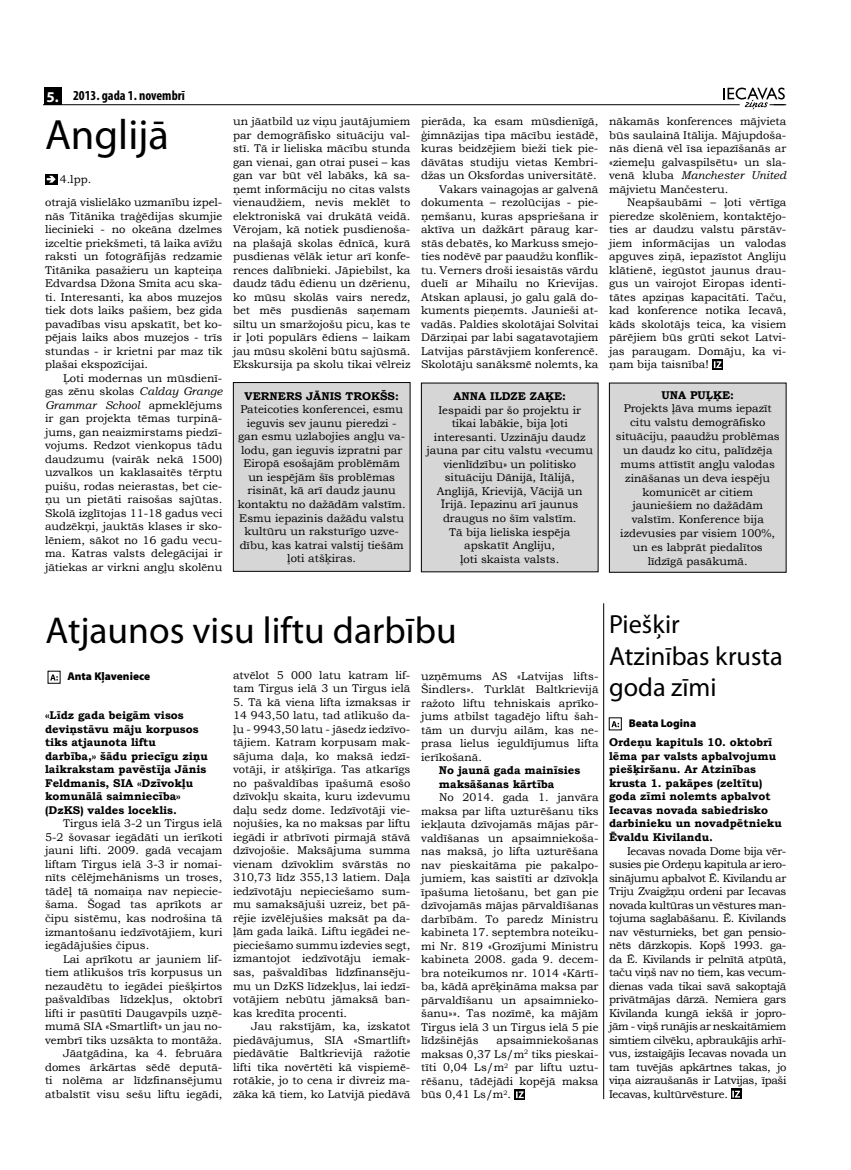
<style>
.page{position:relative;width:851px;height:1170px;background:#fff}
.page>*{position:absolute;margin:0;border:0;box-sizing:border-box;transform-origin:0 0}
.t1{font:42.5px "Myriad Pro";color:#000}
.t2{font:37.5px "Myriad Pro";color:#000}
.t3{font:26.25px/31.5px "Myriad Pro";color:#000}
.t4{font:700 condensed 13.75px "Myriad Pro";color:#000}
.t5{font:11.25px/13.5px "Bookman Old Style";color:#000;text-align:justify}
.t6{font:700 11.25px/13.5px "Bookman Old Style";color:#000}
.t7{font:900 11.25px "Myriad Pro";color:#000}
.s1{font-stretch:normal;font-size:15px;color:#fff}
.s2{font-style:italic}
</style>
<div class="page">
<hr style="left:44px;top:104px;width:695px;height:1px;background:#000">
<div style="left:44px;top:87px;width:17px;height:18px;background:#000"></div>
<svg style="left:723px;top:88px;width:63px;height:22px"></svg>
<div style="left:730px;top:1088px;width:11px;height:10px;background:#000"></div>
<svg style="left:732px;top:1090px;width:8px;height:7px"></svg>
<svg style="left:514px;top:1089px;width:11px;height:10px"></svg>
<svg style="left:516px;top:1091px;width:7px;height:6px"></svg>
<svg style="left:45px;top:174px;width:12px;height:10px"></svg>
<svg style="left:47px;top:176px;width:9px;height:7px"></svg>
<svg style="left:712px;top:359px;width:11px;height:10px"></svg>
<svg style="left:713px;top:361px;width:8px;height:7px"></svg>
<svg style="left:611px;top:721px;width:8px;height:6px"></svg>
<svg style="left:50px;top:674px;width:8px;height:6px"></svg>
<hr style="left:603px;top:603px;width:1px;height:495px;background:#000">
<div style="left:233px;top:382px;width:177px;height:189px;background:#d6d6d6"></div>
<div style="left:233px;top:382px;width:177px;height:189px;border:1px solid #000"></div>
<div style="left:421px;top:383px;width:177px;height:188px;background:#d6d6d6"></div>
<div style="left:609px;top:383px;width:177px;height:189px;background:#d6d6d6"></div>
<p class="t4" style="left:55px;top:87px;width:132px"><span class="s1">.</span> 2013. gada 1. novembrī</p>
<h1 class="t1" style="left:45px;top:108px;width:126px">Anglijā</h1>
<p class="t5" style="left:60px;top:173px;width:33px">4.lpp.</p>
<p class="t5" style="left:45px;top:195px;width:179px">otrajā vislielāko uzmanību izpel&shy;nās Titānika traģēdijas skumjie liecinieki - no okeāna dzelmes izceltie priekšmeti, tā laika avīžu raksti un fotogrāfijās redzamie Titānika pasažieru un kapteiņa Edvardsa Džona Smita acu ska&shy;ti. Interesanti, ka abos muzejos tiek dots laiks pašiem, bez gida pavadības visu apskatīt, bet ko&shy;pējais laiks abos muzejos - trīs stundas - ir krietni par maz tik plašai ekspozīcijai.</p>
<p class="t5" style="left:45px;top:371px;width:179px;text-indent:18px">Ļoti modernas un mūsdienī&shy;gas zēnu skolas <span class="s2">Calday Grange Grammar School</span> apmeklējums ir gan projekta tēmas turpinā&shy;jums, gan neaizmirstams piedzī&shy;vojums. Redzot vienkopus tādu daudzumu (vairāk nekā 1500) uzvalkos un kaklasaitēs tērptu puišu, rodas neierastas, bet cie&shy;ņu un pietāti raisošas sajūtas.<br>Skolā izglītojas 11-18 gadus veci audzēkņi, jauktās klases ir sko&shy;lēniem, sākot no 16 gadu vecu&shy;ma. Katras valsts delegācijai ir jātiekas ar virkni angļu skolēnu</p>
<p class="t5" style="left:233px;top:114px;width:179px">un jāatbild uz viņu jautājumiem par demogrāfisko situāciju val&shy;stī. Tā ir lieliska mācību stunda gan vienai, gan otrai pusei – kas gan var būt vēl labāks, kā sa&shy;ņemt informāciju no citas valsts vienaudžiem, nevis meklēt to elektroniskā vai drukātā veidā.<br>Vērojam, kā notiek pusdienoša&shy;na plašajā skolas ēdnīcā, kurā pusdienas vēlāk ietur arī konfe&shy;rences dalībnieki. Jāpiebilst, ka daudz tādu ēdienu un dzērienu, ko mūsu skolās vairs neredz, bet mēs pusdienās saņemam siltu un smaržojošu picu, kas te ir ļoti populārs ēdiens – laikam jau mūsu skolēni būtu sajūsmā.<br>Ekskursija pa skolu tikai vēlreiz</p>
<p class="t5" style="left:421px;top:114px;width:179px;text-align:right">pierāda, ka esam mūsdienīgā, ģimnāzijas tipa mācību iestādē, kuras beidzējiem bieži tiek pie&shy;dāvātas studiju vietas Kembri&shy;džas un Oksfordas universitātē.<br>Vakars vainagojas ar galvenā dokumenta – rezolūcijas - pie&shy;ņemšanu, kuras apspriešana ir aktīva un dažkārt pāraug kar&shy;stās debatēs, ko Markuss smejo&shy;ties nodēvē par paaudžu konflik&shy;tu. Verners droši iesaistās vārdu duelī ar Mihailu no Krievijas.<br>Atskan aplausi, jo galu galā do&shy;kuments pieņemts. Jaunieši at&shy;vadās. Paldies skolotājai Solvitai<br>Dārziņai par labi sagatavotajiem<br>Latvijas pārstāvjiem konferencē.<br>Skolotāju sanāksmē nolemts, ka</p>
<p class="t6" style="left:244px;top:389px;width:85px">Verners Jānis</p>
<p class="t6" style="left:345px;top:389px;width:55px">Trokšs:</p>
<p class="t5" style="left:238px;top:403px;width:169px;text-align:center">Pateicoties konferencei, esmu ieguvis sev jaunu pieredzi - gan esmu uzlabojies angļu va&shy;lodu, gan ieguvis izpratni par<br>Eiropā esošajām problēmām un iespējām šīs problēmas risināt, kā arī daudz jaunu kontaktu no dažādām valstīm.<br>Esmu iepazinis dažādu valstu kultūru un raksturīgo uzve&shy;dību, kas katrai valstij tiešām ļoti atšķiras.</p>
<p class="t6" style="left:453px;top:389px;width:18px">Anna</p>
<p class="t6" style="left:490px;top:389px;width:14px">Ildze</p>
<p class="t6" style="left:529px;top:389px;width:38px">Zaķe:</p>
<p class="t5" style="left:426px;top:403px;width:168px;text-align:center">Iespaidi par šo projektu ir tikai labākie, bija ļoti interesanti. Uzzināju daudz jauna par citu valstu «vecumu vienlīdzību» un politisko situāciju Dānijā, Itālijā,<br>Anglijā, Krievijā, Vācijā un<br>Īrijā. Iepazinu arī jaunus draugus no šīm valstīm.<br>Tā bija lieliska iespēja apskatīt Angliju,<br>ļoti skaista valsts.</p>
<p class="t5" style="left:609px;top:114px;width:179px">nākamās konferences mājvieta būs saulainā Itālija. Mājupdoša&shy;nās dienā vēl īsa iepazīšanās ar «ziemeļu galvaspilsētu» un sla&shy;venā kluba <span class="s2">Manchester United </span>mājvietu Mančesteru.</p>
<p class="t5" style="left:609px;top:195px;width:179px;text-indent:18px">Neapšaubāmi – ļoti vērtīga pieredze skolēniem, kontaktējo&shy;ties ar daudzu valstu pārstāv&shy;jiem informācijas un valodas apguves ziņā, iepazīstot Angliju klātienē, iegūstot jaunus drau&shy;gus un vairojot Eiropas identi&shy;tātes apziņas kapacitāti. Taču, kad konference notika Iecavā, kāds skolotājs teica, ka visiem pārējiem būs grūti sekot Latvi&shy;jas paraugam. Domāju, ka vi&shy;ņam bija taisnība!</p>
<p class="t6" style="left:661px;top:388px;width:74px">Una Puļķe:</p>
<p class="t5" style="left:615px;top:401px;width:165px;line-height:13.9px;text-align:center">Projekts ļāva mums iepazīt citu valstu demogrāfisko situāciju, paaudžu problēmas un daudz ko citu, palīdzēja mums attīstīt angļu valodas zināšanas un deva iespēju komunicēt ar citiem jauniešiem no dažādām valstīm. Konference bija izdevusies par visiem 100%, un es labprāt piedalītos līdzīgā pasākumā.</p>
<h2 class="t2" style="left:45px;top:607px;width:413px">Atjaunos visu liftu darbību</h2>
<p class="t7" style="left:67px;top:668px;width:84px">Anta Kļaveniece</p>
<p class="t6" style="left:45px;top:708px;width:164px">«Līdz gada beigām visos deviņstāvu māju korpusos tiks atjaunota liftu darbība,» šādu priecīgu ziņu laikrakstam pavēstīja Jānis<br>Feldmanis, SIA «Dzīvokļu komunālā saimniecība» (DzKS) valdes loceklis.</p>
<p class="t5" style="left:45px;top:816px;width:179px;text-indent:18px">Tirgus ielā 3-2 un Tirgus ielā 5-2 šovasar iegādāti un ierīkoti jauni lifti. 2009. gadā vecajam liftam Tirgus ielā 3-3 ir nomai&shy;nīts cēlējmehānisms un troses, tādēļ tā nomaiņa nav nepiecie&shy;šama. Šogad tas aprīkots ar čipu sistēmu, kas nodrošina tā izmantošanu iedzīvotājiem, kuri iegādājušies čipus.</p>
<p class="t5" style="left:45px;top:951px;width:179px;text-align:right">Lai aprīkotu ar jauniem lif&shy;tiem atlikušos trīs korpusus un nezaudētu to iegādei piešķirtos pašvaldības līdzekļus, oktobrī lifti ir pasūtīti Daugavpils uzņē&shy;mumā SIA «Smartlift» un jau no&shy;vembrī tiks uzsākta to montāža.<br>Jāatgādina, ka 4. februāra domes ārkārtas sēdē deputā&shy;ti nolēma ar līdzfinansējumu atbalstīt visu sešu liftu iegādi,</p>
<p class="t5" style="left:233px;top:668px;width:179px">atvēlot 5 000 latu katram lif&shy;tam Tirgus ielā 3 un Tirgus ielā</p>
<p class="t5" style="left:233px;top:695px;width:179px">5. Tā kā viena lifta izmaksas ir 14 943,50 latu, tad atlikušo da&shy;ļu - 9943,50 latu - jāsedz iedzīvo&shy;tājiem. Katram korpusam mak&shy;sājuma daļa, ko maksā iedzī&shy;votāji, ir atšķirīga. Tas atkarīgs no pašvaldības īpašumā esošo dzīvokļu skaita, kuru izdevumu daļu sedz dome. Iedzīvotāji vie&shy;nojušies, ka no maksas par liftu iegādi ir atbrīvoti pirmajā stāvā dzīvojošie. Maksājuma summa vienam dzīvoklim svārstās no 310,73 līdz 355,13 latiem. Daļa iedzīvotāju nepieciešamo sum&shy;mu samaksājuši uzreiz, bet pā&shy;rējie izvēlējušies maksāt pa da&shy;ļām gada laikā. Liftu iegādei ne&shy;pieciešamo summu izdevies segt, izmantojot iedzīvotāju iemak&shy;sas, pašvaldības līdzfinansēju&shy;mu un DzKS līdzekļus, lai iedzī&shy;votājiem nebūtu jāmaksā ban&shy;kas kredīta procenti.</p>
<p class="t5" style="left:233px;top:1019px;width:179px;text-indent:18px">Jau rakstījām, ka, izskatot piedāvājumus, SIA «Smartlift» piedāvātie Baltkrievijā ražotie lifti tika novērtēti kā vispiemē&shy;rotākie, jo to cena ir divreiz ma&shy;zāka kā tiem, ko Latvijā piedāvā</p>
<p class="t5" style="left:421px;top:669px;width:179px">uzņēmums AS «Latvijas lifts-Šindlers». Turklāt Baltkrievijā ražoto liftu tehniskais aprīko&shy;jums atbilst tagadējo liftu šah&shy;tām un durvju ailām, kas ne&shy;prasa lielus ieguldījumus lifta ierīkošanā.</p>
<p class="t6" style="left:439px;top:763px;width:143px">No jaunā gada mainīsies maksāšanas kārtība</p>
<p class="t5" style="left:421px;top:790px;width:179px;text-indent:18px">No 2014. gada 1. janvāra maksa par lifta uzturēšanu tiks iekļauta dzīvojamās mājas pār&shy;valdīšanas un apsaimniekoša&shy;nas maksā, jo lifta uzturēšana nav pieskaitāma pie pakalpo&shy;jumiem, kas saistīti ar dzīvokļa īpašuma lietošanu, bet gan pie dzīvojamās mājas pārvaldīšanas darbībām. To paredz Ministru kabineta 17. septembra noteiku&shy;mi Nr. 819 «Grozījumi Ministru kabineta 2008. gada 9. decem&shy;bra noteikumos nr. 1014 «Kārtī&shy;ba, kādā aprēķināma maksa par pārvaldīšanu un apsaimnieko&shy;šanu»». Tas nozīmē, ka mājām Tirgus ielā 3 un Tirgus ielā 5 pie līdzšinējās</p>
<p class="t5" style="left:421px;top:1033px;width:179px;text-indent:75px">apsaimniekošanas maksas 0,37 Ls/m<sup>2</sup> tiks pieskai&shy;tīti 0,04 Ls/m<sup>2</sup> par liftu uztu&shy;rēšanu, tādējādi kopējā maksa būs 0,41 Ls/m<sup>2</sup>.</p>
<h3 class="t3" style="left:609px;top:608px;width:175px">Piešķir<br>Atzinības krusta goda zīmi</h3>
<p class="t7" style="left:628px;top:715px;width:69px">Beata Logina</p>
<p class="t6" style="left:609px;top:735px;width:174px">Ordeņu kapituls 10. oktobrī lēma par valsts apbalvojumu piešķiršanu. Ar Atzinības krusta 1. pakāpes (zeltītu) goda zīmi nolemts apbalvot<br>Iecavas novada sabiedrisko darbinieku un novadpētnieku<br>Ēvaldu Kivilandu.</p>
<p class="t5" style="left:609px;top:843px;width:179px;text-indent:18px">Iecavas novada Dome bija vēr&shy;susies pie Ordeņu kapitula ar iero&shy;sinājumu apbalvot Ē. Kivilandu ar Triju Zvaigžņu ordeni par Iecavas novada kultūras un vēstures man&shy;tojuma saglabāšanu. Ē. Kivilands nav vēsturnieks, bet gan pensio&shy;nēts dārzkopis. Kopš 1993. ga&shy;da Ē. Kivilands ir pelnītā atpūtā, taču viņš nav no tiem, kas vecum&shy;dienas vada tikai savā sakoptajā privātmājas dārzā. Nemiera gars Kivilanda kungā iekšā ir jopro&shy;jām - viņš runājis ar neskaitāmiem simtiem cilvēku, apbraukājis arhī&shy;vus, izstaigājis Iecavas novada un tam tuvējās apkārtnes takas, jo viņa aizraušanās ir Latvijas, īpaši Iecavas, kultūrvēsture.</p>
</div>
